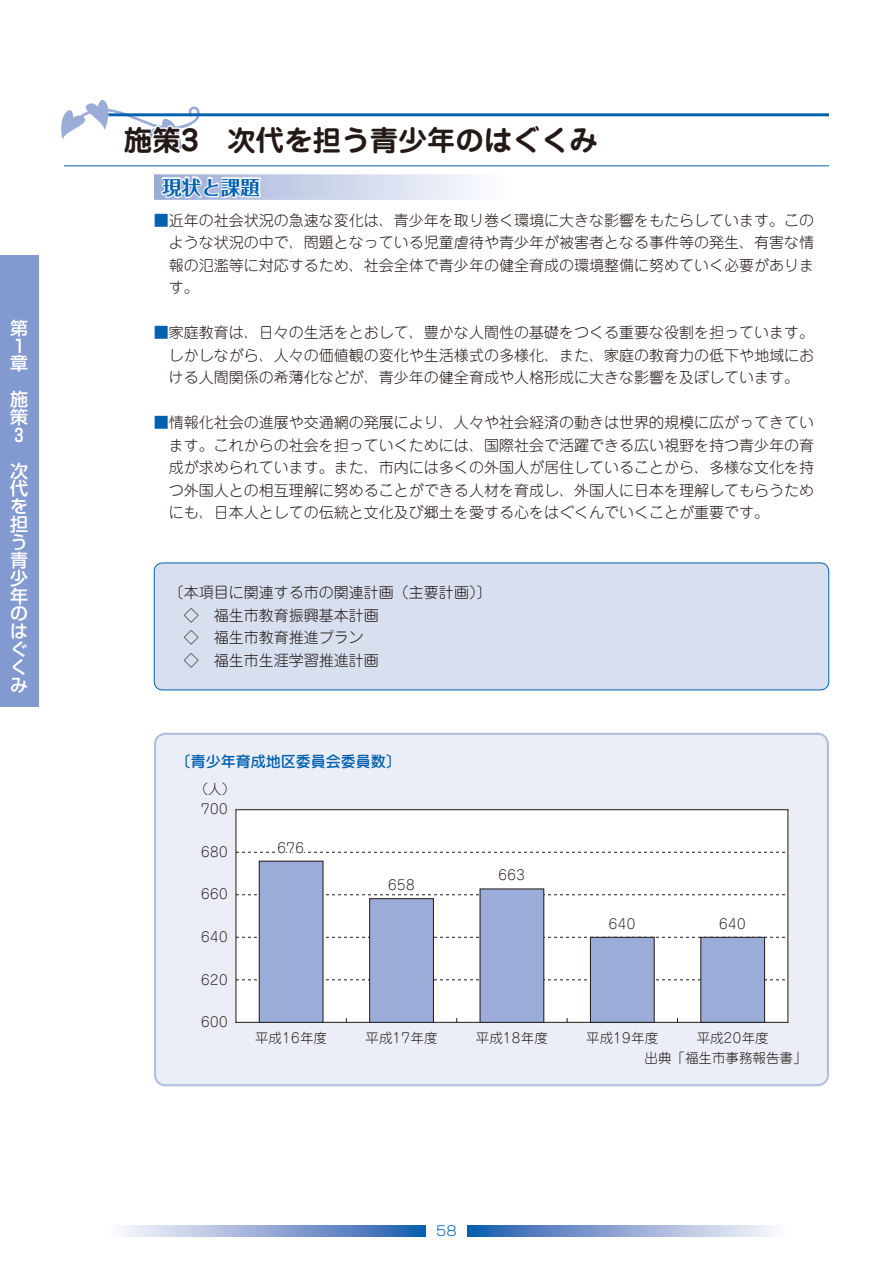
<style>
.page{position:relative;width:893px;height:1263px;background:#fff}
.page>*{position:absolute;margin:0;border:0;box-sizing:border-box;transform-origin:0 0}
.t1{font:28.5px "Jun 501 Pro Bold 90 msp RKSJ H";color:#231916}
.t2{font:19.5px "Folk Pro Bold 90 msp RKSJ H";color:#0262af}
.t3{font:18px/17.9px "Shin Go Pr 5 Medium 90 msp RKSJ V";color:#fff}
.t4{font:15px/22.5px "Jun 101 Pro Light 90 msp RKSJ H";color:#231916;text-align:justify}
.t5{font:15px "Jun 34 Pro Medium 90 msp RKSJ H";color:#0262af}
.t6{font:13.5px "Jun 101 Pro Light 90 msp RKSJ H";letter-spacing:.035em;color:#231916}
.t7{font:13.5px "Jun 101 Pro Light 90 msp RKSJ H";color:#231916}
.t8{font:13.5px "Shin Go Pr 5 Light 90 msp RKSJ H";color:#0262af}
.s1{color:#0262af}
</style>
<div class="page">
<svg style="left:61px;top:100px;width:139px;height:39px"></svg>
<hr style="left:108px;top:113px;width:721px;height:3px;background:#0262af">
<hr style="left:64px;top:166px;width:765px;height:1px;background:#0262af">
<svg style="left:154px;top:174px;width:321px;height:26px;background:#d2d9ec"></svg>
<img style="left:162px;top:177px;width:98px;height:20px">
<div style="left:154px;top:563px;width:675px;height:127px;background:#d8dfef;border-radius:9px"></div>
<div style="left:154px;top:563px;width:675px;height:127px;border:1px solid #0262af;border-radius:9px"></div>
<div style="left:155px;top:734px;width:673px;height:351px;background:#eceef7;border-radius:11px"></div>
<div style="left:154px;top:733px;width:675px;height:353px;border:2px solid #b1bdde;border-radius:11px"></div>
<div style="left:236px;top:810px;width:552px;height:212px;background:#fff"></div>
<hr style="left:236px;top:809px;width:552px;height:1px;background:#231916">
<hr style="left:788px;top:810px;width:1px;height:212px;background:#231916">
<hr style="left:236px;top:1022px;width:552px;height:1px;background:#231916">
<hr style="left:236px;top:810px;width:1px;height:212px;background:#231916">
<svg style="left:236px;top:979px;width:552px;height:1px"></svg>
<div style="left:259px;top:861px;width:64px;height:161px;background:#9aacd7"></div>
<div style="left:259px;top:861px;width:64px;height:162px;border:1px solid #231916"></div>
<div style="left:370px;top:899px;width:63px;height:123px;background:#9aacd7"></div>
<div style="left:369px;top:898px;width:65px;height:125px;border:1px solid #231916"></div>
<div style="left:480px;top:889px;width:64px;height:133px;background:#9aacd7"></div>
<div style="left:480px;top:889px;width:64px;height:134px;border:1px solid #231916"></div>
<div style="left:590px;top:937px;width:64px;height:85px;background:#9aacd7"></div>
<div style="left:590px;top:937px;width:64px;height:86px;border:1px solid #231916"></div>
<div style="left:701px;top:937px;width:64px;height:85px;background:#9aacd7"></div>
<div style="left:700px;top:937px;width:65px;height:86px;border:1px solid #231916"></div>
<svg style="left:236px;top:866px;width:552px;height:98px"></svg>
<div style="left:406px;top:878px;width:8px;height:7px;border:3px solid #fff;border-radius:50%"></div>
<div style="left:406px;top:883px;width:8px;height:8px;border:3px solid #fff;border-radius:50%"></div>
<svg style="left:236px;top:839px;width:552px;height:17px"></svg>
<div style="left:296px;top:845px;width:8px;height:9px;border:3px solid #fff;border-radius:50%"></div>
<img style="left:124px;top:124px;width:76px;height:15px">
<img style="left:147px;top:124px;width:45px;height:26px">
<svg style="left:468px;top:1226px;width:306px;height:10px;background:#8ca7d3"></svg>
<svg style="left:123px;top:1226px;width:302px;height:10px;background:#8da7d4"></svg>
<div style="left:0;top:255px;width:38px;height:452px;background:#829acf"></div>
<p class="t3" style="left:10px;top:321px;width:19px">第<br>１章</p>
<p class="t3" style="left:10px;top:393px;width:19px;text-align:justify">施策3</p>
<p class="t3" style="left:10px;top:464px;width:19px">次代を担う青少年のはぐくみ</p>
<p class="t1" style="left:124px;top:129px;width:475px">施策3　次代を担う青少年のはぐくみ</p>
<p class="t2" style="left:162px;top:180px;width:99px">現状と課題</p>
<p class="t4" style="left:169px;top:211px;width:647px;text-indent:-15px"><span class="s1">■</span> 近年の社会状況の急速な変化は、青少年を取り巻く環境に大きな影響をもたらしています。このような状況の中で、問題となっている児童虐待や青少年が被害者となる事件等の発生、有害な情報の氾濫等に対応するため、社会全体で青少年の健全育成の環境整備に努めていく必要があります。</p>
<p class="t4" style="left:169px;top:323px;width:647px;text-indent:-15px"><span class="s1">■</span> 家庭教育は、日々の生活をとおして、豊かな人間性の基礎をつくる重要な役割を担っています。しかしながら、人々の価値観の変化や生活様式の多様化、また、家庭の教育力の低下や地域における人間関係の希薄化などが、青少年の健全育成や人格形成に大きな影響を及ぼしています。</p>
<p class="t4" style="left:169px;top:413px;width:647px;text-indent:-15px"><span class="s1">■</span> 情報化社会の進展や交通網の発展により、人々や社会経済の動きは世界的規模に広がってきています。これからの社会を担っていくためには、国際社会で活躍できる広い視野を持つ青少年の育成が求められています。また、市内には多くの外国人が居住していることから、多様な文化を持つ外国人との相互理解に努めることができる人材を育成し、外国人に日本を理解してもらうためにも、日本人としての伝統と文化及び郷土を愛する心をはぐくんでいくことが重要です。</p>
<p class="t4" style="left:169px;top:583px;width:324px;text-align:left">〔本項目に関連する市の関連計画（主要計画）〕　◇　福生市教育振興基本計画<br>　◇　福生市教育推進プラン<br>　◇　福生市生涯学習推進計画</p>
<p class="t5" style="left:176px;top:756px;width:226px">〔青少年育成地区委員会委員数〕</p>
<p class="t6" style="left:195px;top:783px;width:42px">（人）</p>
<p class="t6" style="left:201px;top:804px;width:28px">700</p>
<p class="t6" style="left:201px;top:847px;width:28px">680</p>
<p class="t6" style="left:201px;top:889px;width:28px">660</p>
<p class="t6" style="left:201px;top:932px;width:28px">640</p>
<p class="t6" style="left:201px;top:974px;width:28px">620</p>
<p class="t6" style="left:201px;top:1017px;width:28px">600</p>
<p class="t6" style="left:278px;top:842px;width:28px">676</p>
<p class="t6" style="left:388px;top:880px;width:28px">658</p>
<p class="t6" style="left:498px;top:870px;width:28px">663</p>
<p class="t6" style="left:609px;top:919px;width:28px">640</p>
<p class="t6" style="left:719px;top:919px;width:28px">640</p>
<p class="t6" style="left:255px;top:1032px;width:74px">平成16年度</p>
<p class="t6" style="left:365px;top:1032px;width:74px">平成17年度</p>
<p class="t6" style="left:476px;top:1032px;width:74px">平成18年度</p>
<p class="t6" style="left:586px;top:1032px;width:74px">平成19年度</p>
<p class="t6" style="left:697px;top:1032px;width:74px">平成20年度</p>
<p class="t7" style="left:644px;top:1053px;width:163px">出典「福生市事務報告書」</p>
<p class="t8" style="left:436px;top:1226px;width:22px">58</p>
</div>
